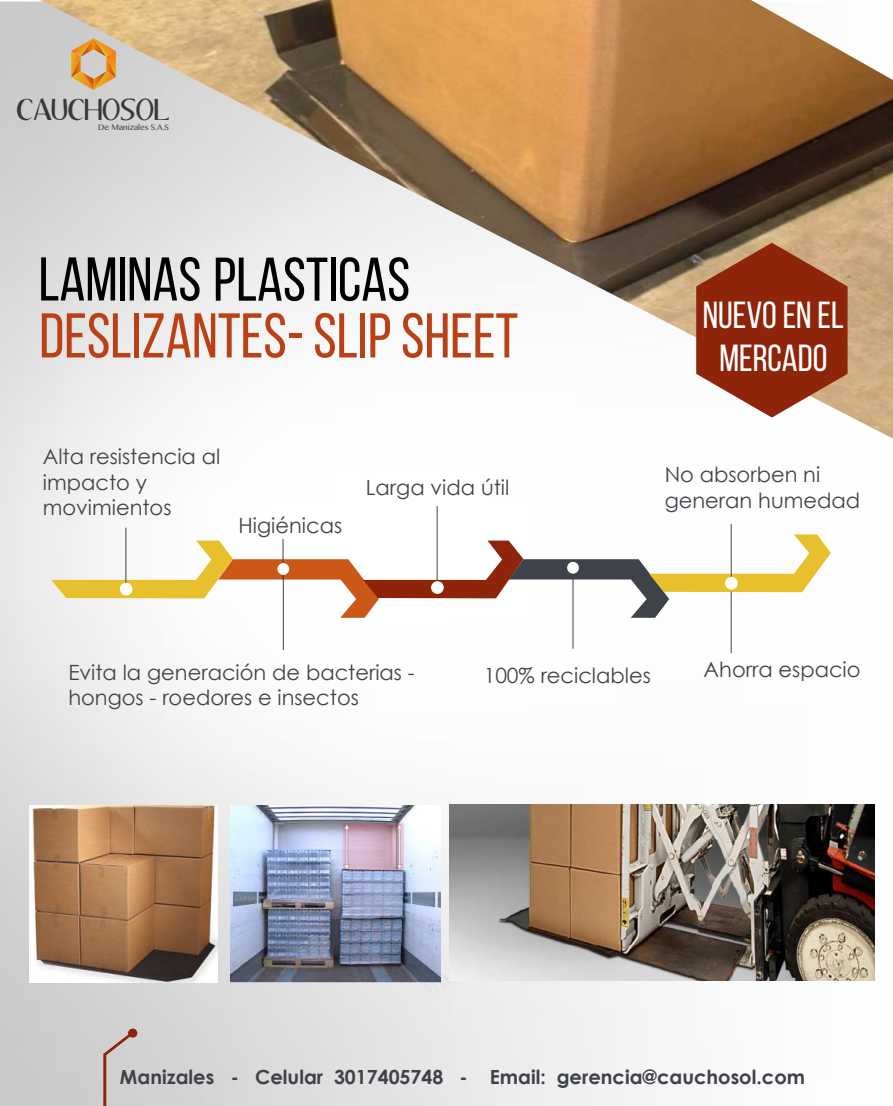
<style>
.page{position:relative;width:893px;height:1106px;background:#fff}
.page>*{position:absolute;margin:0;border:0;box-sizing:border-box;transform-origin:0 0}
.t1{font:63px "Bebas Neue";color:#ba4116}
.t2{font:61.5px "Bebas Neue";color:#000}
.t3{font:37.65px/43.3px "Bebas Neue";color:#fff;text-align:center}
.t4{font:26.55px "Aubrey";color:#383838}
.t5{font:21px/25.2px "Century Gothic";color:#3f4349}
.t6{font:700 19.5px "Century Gothic";color:#3f4349}
.t7{font:8.1px "Gurmukhi MN";color:#444443}
</style>
<div class="page">
<img style="left:0;top:2px;width:875px;height:1104px">
<svg style="left:422px;top:921px;width:129px;height:73px"></svg>
<img style="left:40px;top:0;width:853px;height:438px">
<svg style="left:104px;top:1032px;width:28px;height:74px;background:#c9bebc"></svg>
<div style="left:128px;top:1028px;width:9px;height:9px;background:#8e250a;border-radius:50%"></div>
<svg style="left:51px;top:534px;width:780px;height:84px"></svg>
<hr style="left:126px;top:527px;width:1px;height:62px;background:#3f4349">
<div style="left:120px;top:582px;width:12px;height:13px;background:#fff;border-radius:50%"></div>
<hr style="left:283px;top:569px;width:1px;height:81px;background:#3f4349">
<hr style="left:573px;top:568px;width:1px;height:80px;background:#3f4349">
<div style="left:567px;top:562px;width:12px;height:11px;background:#fff;border-radius:50%"></div>
<hr style="left:437px;top:506px;width:1px;height:82px;background:#3f4349">
<div style="left:431px;top:581px;width:13px;height:13px;background:#fff;border-radius:50%"></div>
<hr style="left:731px;top:524px;width:1px;height:61px;background:#3f4349">
<div style="left:725px;top:577px;width:13px;height:12px;background:#fff;border-radius:50%"></div>
<svg style="left:696px;top:243px;width:152px;height:174px;background:#9f4b31"></svg>
<hr style="left:731px;top:591px;width:1px;height:62px;background:#3f4349">
<hr style="left:283px;top:539px;width:1px;height:40px;background:#3f4349">
<div style="left:277px;top:563px;width:12px;height:12px;background:#fff;border-radius:50%"></div>
<svg style="left:71px;top:38px;width:45px;height:52px;background:#daad74"></svg>
<img style="left:449px;top:804px;width:426px;height:176px">
<div style="left:437px;top:617px;width:252px;height:211px;background:#fff"></div>
<img style="left:230px;top:805px;width:211px;height:177px">
<svg style="left:461px;top:668px;width:255px;height:246px"></svg>
<img style="left:30px;top:805px;width:187px;height:177px">
<p class="t4" style="left:17px;top:96px;width:155px">CAUCHOSOL</p>
<p class="t7" style="left:98px;top:122px;width:72px">De Manizales S.A.S</p>
<h2 class="t2" style="left:39px;top:246px;width:373px">LAMINAS PLASTICAS</h2>
<h1 class="t1" style="left:39px;top:301px;width:480px">DESLIZANTES- SLIP SHEET</h1>
<p class="t5" style="left:43px;top:444px;width:179px">Alta resistencia al impacto y movimientos</p>
<p class="t5" style="left:239px;top:512px;width:105px">Higiénicas</p>
<p class="t5" style="left:366px;top:475px;width:145px">Larga vida útil</p>
<h3 class="t3" style="left:703px;top:293px;width:142px">NUEVO EN EL<br>MERCADO</h3>
<p class="t5" style="left:665px;top:462px;width:197px">No absorben ni generan humedad</p>
<p class="t5" style="left:68px;top:659px;width:348px">Evita la generación de bacterias - hongos - roedores e insectos</p>
<p class="t5" style="left:484px;top:662px;width:169px">100% reciclables</p>
<p class="t5" style="left:704px;top:656px;width:158px">Ahorra espacio</p>
<p class="t6" style="left:120px;top:1064px;width:687px">Manizales - Celular 3017405748 - Email: gerencia@cauchosol.com</p>
</div>
